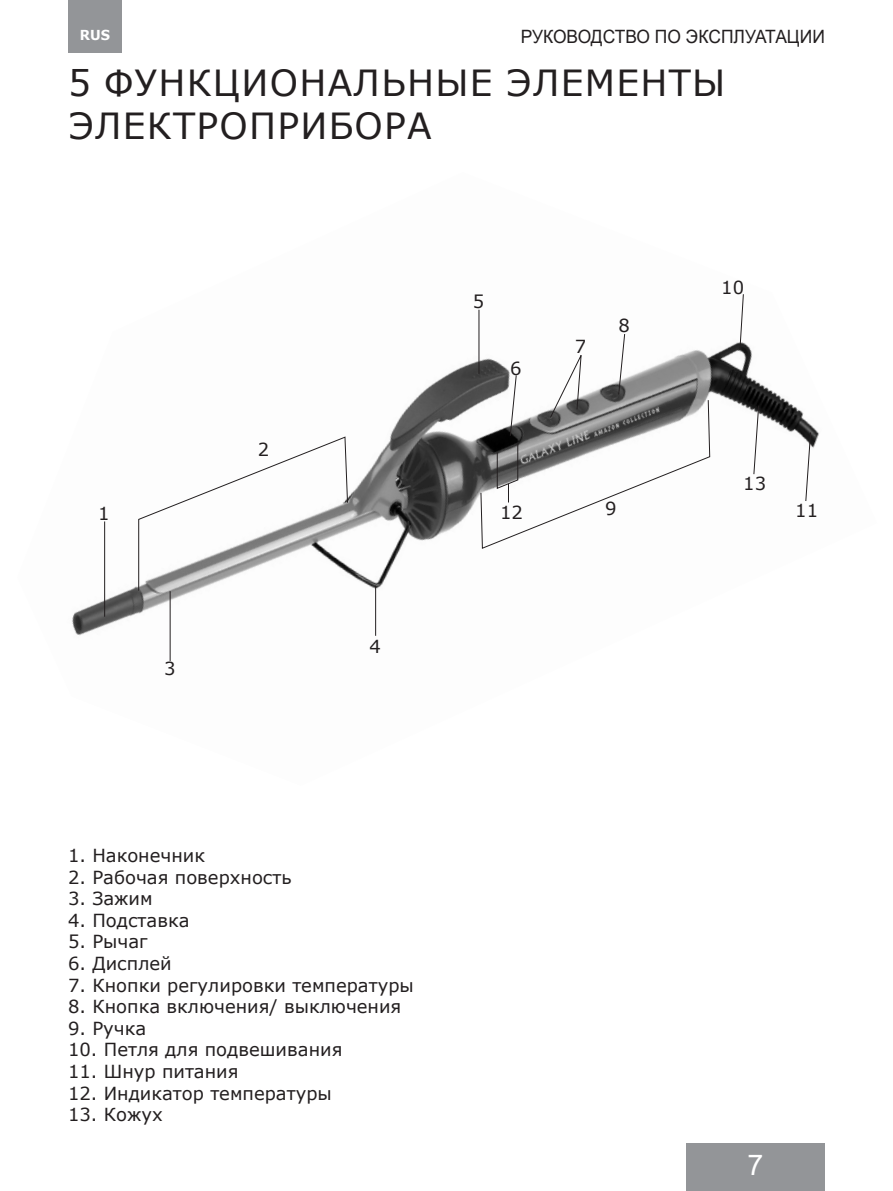
<style>
.page{position:relative;width:893px;height:1191px;background:#fff}
.page>*{position:absolute;margin:0;border:0;box-sizing:border-box;transform-origin:0 0}
.Заголовок{font:36px/43.2px "Verdana";letter-spacing:.035em;color:#231f20}
.t1{font:28.5px "Arial";color:#fff}
.t2{font:18.3px "Arial";color:#231f20;scale:.95 1}
.Текст{font:18px "Verdana";color:#231f20}
.t3{font:700 13.8px "Verdana";color:#fff;scale:.95 1}
</style>
<div class="page">
<div style="left:68px;top:0;width:54px;height:53px;background:#939598"></div>
<div style="left:686px;top:1143px;width:139px;height:48px;background:#939598"></div>
<img style="left:72px;top:309px;width:748px;height:352px">
<hr style="left:104px;top:521px;width:1px;height:96px;background:#231f20">
<svg style="left:138px;top:436px;width:210px;height:155px"></svg>
<hr style="left:375px;top:585px;width:1px;height:51px;background:#231f20">
<svg style="left:805px;top:432px;width:6px;height:70px"></svg>
<svg style="left:753px;top:405px;width:6px;height:70px"></svg>
<svg style="left:739px;top:294px;width:5px;height:56px"></svg>
<hr style="left:170px;top:591px;width:1px;height:70px;background:#231f20">
<hr style="left:478px;top:310px;width:1px;height:64px;background:#231f20">
<svg style="left:480px;top:333px;width:230px;height:216px"></svg>
<p class="t2" style="left:521px;top:24px;width:322px">РУКОВОДСТВО ПО ЭКCПЛУАТАЦИИ</p>
<p class="Заголовок" style="left:68px;top:60px;width:659px">5 ФУНКЦИОНАЛЬНЫЕ ЭЛЕМЕНТЫ<br>ЭЛЕКТРОПРИБОРА</p>
<p class="t3" style="left:80px;top:25px;width:33px">RUS</p>
<p class="Текст" style="left:98px;top:501px;width:13px">1</p>
<p class="Текст" style="left:164px;top:656px;width:13px">3</p>
<p class="Текст" style="left:258px;top:437px;width:13px">2</p>
<p class="Текст" style="left:370px;top:633px;width:13px">4</p>
<p class="Текст" style="left:473px;top:289px;width:13px">5</p>
<p class="Текст" style="left:510px;top:356px;width:13px">6</p>
<p class="Текст" style="left:500px;top:499px;width:24px">12</p>
<p class="Текст" style="left:575px;top:334px;width:13px">7</p>
<p class="Текст" style="left:619px;top:313px;width:13px">8</p>
<p class="Текст" style="left:605px;top:496px;width:13px">9</p>
<p class="Текст" style="left:68px;top:843px;width:138px">1. Наконечник</p>
<p class="Текст" style="left:68px;top:864px;width:225px">2. Рабочая поверхность</p>
<p class="Текст" style="left:68px;top:886px;width:86px">3. Зажим</p>
<p class="Текст" style="left:68px;top:907px;width:123px">4. Подставка</p>
<p class="Текст" style="left:68px;top:929px;width:81px">5. Рычаг</p>
<p class="Текст" style="left:68px;top:951px;width:105px">6. Дисплей</p>
<p class="Текст" style="left:68px;top:972px;width:347px">7. Кнопки регулировки температуры</p>
<p class="Текст" style="left:68px;top:994px;width:335px">8. Кнопка включения/ выключения</p>
<p class="Текст" style="left:68px;top:1015px;width:80px">9. Ручка</p>
<p class="Текст" style="left:68px;top:1037px;width:276px">10. Петля для подвешивания</p>
<p class="Текст" style="left:68px;top:1059px;width:172px">11. Шнур питания</p>
<p class="Текст" style="left:68px;top:1080px;width:265px">12. Индикатор температуры</p>
<p class="Текст" style="left:68px;top:1102px;width:96px">13. Кожух</p>
<p class="Текст" style="left:721px;top:275px;width:24px">10</p>
<p class="Текст" style="left:743px;top:471px;width:24px">13</p>
<p class="Текст" style="left:795px;top:498px;width:24px">11</p>
<h2 class="t1" style="left:748px;top:1145px;width:17px">7</h2>
</div>
